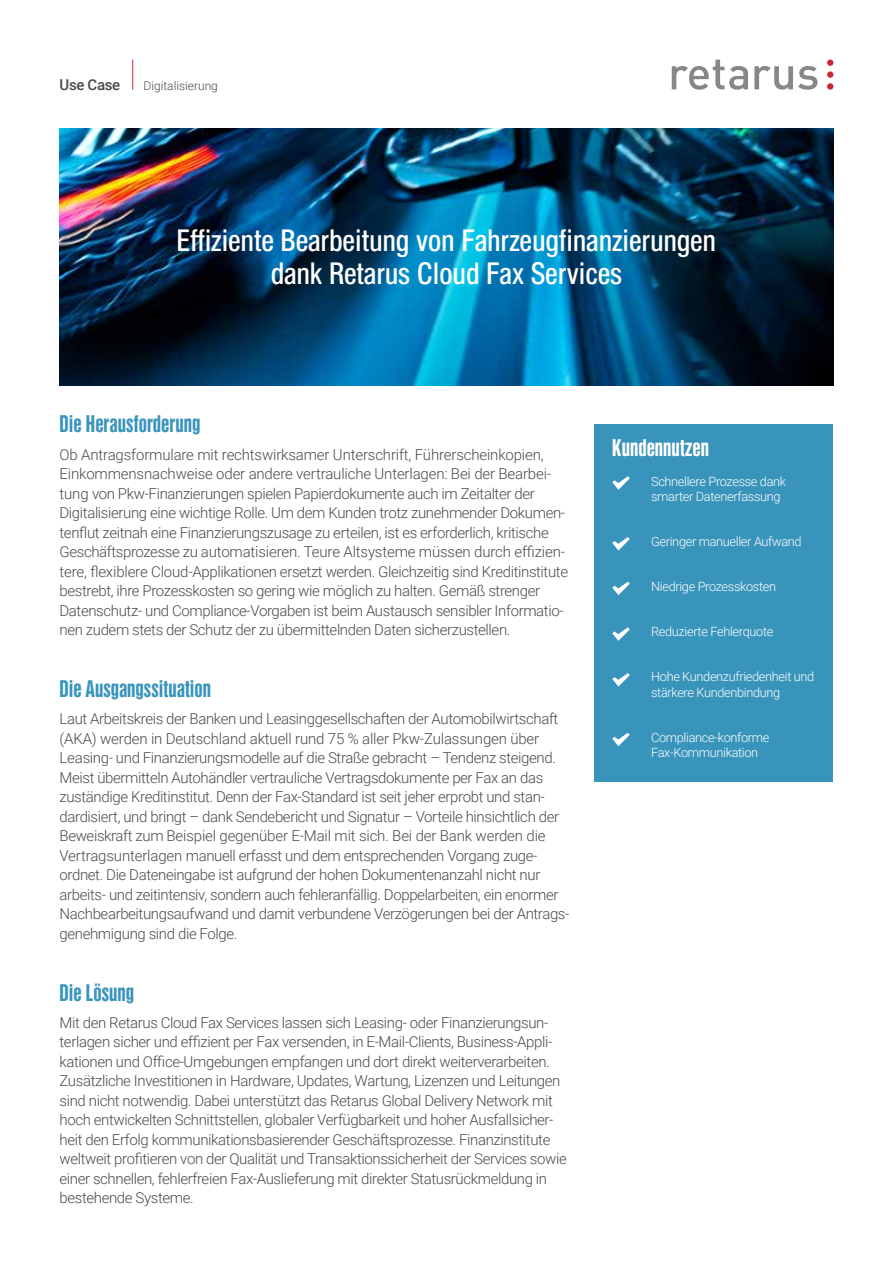
<style>
.page{position:relative;width:893px;height:1263px;background:#fff}
.page>*{position:absolute;margin:0;border:0;box-sizing:border-box;transform-origin:0 0}
.t1{font:500 30px/33px "Newhouse DT Cond";letter-spacing:-.01em;color:#fff;text-align:center}
.t2{font:700 21px "Newhouse DTS Cond";color:#3994bb}
.t3{font:700 21px "Newhouse DTS Cond";color:#fff}
.t4{font:300 15px/19.5px "Roboto";letter-spacing:-.025em;color:#4a4a49}
.t5{font:500 15px "Roboto";letter-spacing:-.02em;color:#4a4a49}
.t6{font:300 12.75px/15.3px "Roboto";letter-spacing:-.025em;color:#fff}
.t7{font:300 12px "Roboto";color:#4a4a49}
</style>
<div class="page">
<img style="left:60px;top:128px;width:773px;height:258px">
<svg style="left:754px;top:66px;width:63px;height:24px"></svg>
<svg style="left:827px;top:60px;width:6px;height:6px"></svg>
<div style="left:827px;top:71px;width:6px;height:7px;background:#cc2735;border-radius:50%"></div>
<div style="left:827px;top:83px;width:6px;height:7px;background:#cc2735;border-radius:50%"></div>
<svg style="left:672px;top:60px;width:76px;height:30px"></svg>
<hr style="left:132px;top:60px;width:1px;height:30px;background:#cc2735">
<div style="left:595px;top:424px;width:238px;height:357px;background:#3994bb"></div>
<svg style="left:612px;top:537px;width:18px;height:13px"></svg>
<svg style="left:612px;top:582px;width:18px;height:13px"></svg>
<svg style="left:612px;top:627px;width:18px;height:14px"></svg>
<svg style="left:612px;top:673px;width:18px;height:13px"></svg>
<svg style="left:612px;top:733px;width:18px;height:13px"></svg>
<svg style="left:612px;top:476px;width:18px;height:14px"></svg>
<p class="t5" style="left:60px;top:74px;width:62px">Use Case</p>
<p class="t7" style="left:144px;top:77px;width:76px">Digitalisierung</p>
<h1 class="t1" style="left:177px;top:223px;width:541px">Effiziente Bearbeitung von Fahrzeugfinanzierungen dank Retarus Cloud Fax Services</h1>
<h2 class="t2" style="left:60px;top:411px;width:142px">Die Herausforderung</h2>
<p class="t4" style="left:60px;top:444px;width:510px">Ob Antragsformulare mit rechtswirksamer Unterschrift, Führerscheinkopien, Einkommensnachweise oder andere vertrauliche Unterlagen: Bei der Bearbei&shy;tung von Pkw-Finanzierungen spielen Papierdokumente auch im Zeitalter der Digitalisierung eine wichtige Rolle. Um dem Kunden trotz zunehmender Dokumen&shy;tenflut zeitnah eine Finanzierungszusage zu erteilen, ist es erforderlich, kritische Geschäftsprozesse zu automatisieren. Teure Altsysteme müssen durch effizien&shy;tere, flexiblere Cloud-Applikationen ersetzt werden. Gleichzeitig sind Kreditinstitute bestrebt, ihre Prozesskosten so gering wie möglich zu halten. Gemäß strenger Datenschutz- und Compliance-Vorgaben ist beim Austausch sensibler Informatio&shy;nen zudem stets der Schutz der zu übermittelnden Daten sicherzustellen.</p>
<h2 class="t2" style="left:60px;top:676px;width:153px">Die Ausgangssituation</h2>
<p class="t4" style="left:60px;top:708px;width:511px">Laut Arbeitskreis der Banken und Leasinggesellschaften der Automobilwirtschaft (AKA) werden in Deutschland aktuell rund 75 % aller Pkw-Zulassungen über Leasing- und Finanzierungsmodelle auf die Straße gebracht – Tendenz steigend.<br>Meist übermitteln Autohändler vertrauliche Vertragsdokumente per Fax an das zuständige Kreditinstitut. Denn der Fax-Standard ist seit jeher erprobt und stan&shy;dardisiert, und bringt – dank Sendebericht und Signatur – Vorteile hinsichtlich der Beweiskraft zum Beispiel gegenüber E-Mail mit sich. Bei der Bank werden die Vertragsunterlagen manuell erfasst und dem entsprechenden Vorgang zuge&shy;ordnet. Die Dateneingabe ist aufgrund der hohen Dokumentenanzahl nicht nur arbeits- und zeitintensiv, sondern auch fehleranfällig. Doppelarbeiten, ein enormer Nachbearbeitungsaufwand und damit verbundene Verzögerungen bei der Antrags&shy;genehmigung sind die Folge.</p>
<h2 class="t2" style="left:60px;top:979px;width:76px">Die Lösung</h2>
<p class="t4" style="left:60px;top:1012px;width:509px">Mit den Retarus Cloud Fax Services lassen sich Leasing- oder Finanzierungsun&shy;terlagen sicher und effizient per Fax versenden, in E-Mail-Clients, Business-Appli&shy;kationen und Office-Umgebungen empfangen und dort direkt weiterverarbeiten.<br>Zusätzliche Investitionen in Hardware, Updates, Wartung, Lizenzen und Leitungen sind nicht notwendig. Dabei unterstützt das Retarus Global Delivery Network mit hoch entwickelten Schnittstellen, globaler Verfügbarkeit und hoher Ausfallsicher&shy;heit den Erfolg kommunikationsbasierender Geschäftsprozesse. Finanzinstitute weltweit profitieren von der Qualität und Transaktionssicherheit der Services sowie einer schnellen, fehlerfreien Fax-Auslieferung mit direkter Statusrückmeldung in bestehende Systeme.</p>
<h2 class="t3" style="left:612px;top:435px;width:98px">Kundennutzen</h2>
<p class="t6" style="left:651px;top:473px;width:137px">Schnellere Prozesse dank smarter Datenerfassung</p>
<p class="t6" style="left:651px;top:533px;width:152px">Geringer manueller Aufwand</p>
<p class="t6" style="left:651px;top:579px;width:126px">Niedrige Prozesskosten</p>
<p class="t6" style="left:651px;top:624px;width:124px">Reduzierte Fehlerquote</p>
<p class="t6" style="left:651px;top:669px;width:165px">Hohe Kundenzufriedenheit und stärkere Kundenbindung</p>
<p class="t6" style="left:651px;top:729px;width:120px">Compliance-konforme<br>Fax-Kommunikation</p>
</div>
